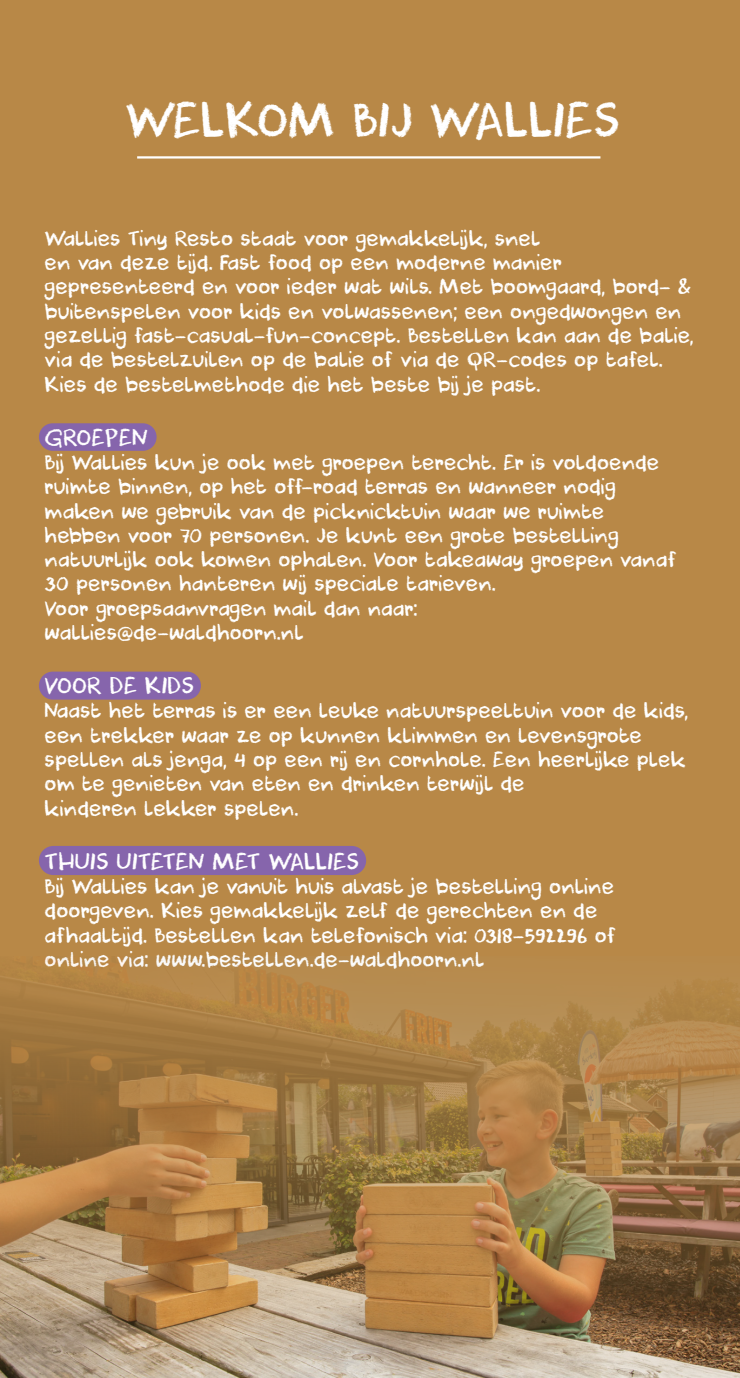
<style>
.page{position:relative;width:740px;height:1378px;background:#b88847}
.page>*{position:absolute;margin:0;border:0;box-sizing:border-box;transform-origin:0 0}
.t1{font:47.25px "DK Cool Crayon";color:#fff}
.t2{font:22.5px "DK Cool Crayon";color:#fff}
.t3{font:20.25px/24.3px "DK Cool Crayon";color:#fff}
</style>
<div class="page">
<div style="left:39px;top:671px;width:162px;height:28px;background:#8665ac;border-radius:14px"></div>
<div style="left:39px;top:846px;width:327px;height:29px;background:#8665ac;border-radius:15px"></div>
<div style="left:39px;top:423px;width:118px;height:28px;background:#8665ac;border-radius:14px"></div>
<hr style="left:137px;top:156px;width:463px;height:3px;background:#fff">
<img style="left:0;top:974px;width:740px;height:403px">
<p class="t1" style="left:125px;top:91px;width:496px">WELKOM BIJ WALLIES</p>
<p class="t3" style="left:45px;top:227px;width:497px">Wallies Tiny Resto staat voor gemakkelijk, snel</p>
<p class="t3" style="left:45px;top:251px;width:519px">en van deze tijd. Fast food op een moderne manier</p>
<p class="t3" style="left:45px;top:275px;width:650px">gepresenteerd en voor ieder wat wils. Met boomgaard, bord- &amp; buitenspelen voor kids en volwassenen; een ongedwongen en gezellig fast-casual-fun-concept. Bestellen kan aan de balie, via de bestelzuilen op de balie of via de QR-codes op tafel.<br>Kies de bestelmethode die het beste bij je past.</p>
<p class="t2" style="left:45px;top:423px;width:105px">GROEPEN</p>
<p class="t3" style="left:45px;top:451px;width:616px">Bij Wallies kun je ook met groepen terecht. Er is voldoende ruimte binnen, op het off-road terras en wanneer nodig</p>
<p class="t3" style="left:45px;top:499px;width:561px">maken we gebruik van de picknicktuin waar we ruimte</p>
<p class="t3" style="left:45px;top:524px;width:576px">hebben voor 70 personen. Je kunt een grote bestelling</p>
<p class="t3" style="left:45px;top:548px;width:634px">natuurlijk ook komen ophalen. Voor takeaway groepen vanaf<br>30 personen hanteren wij speciale tarieven.</p>
<p class="t3" style="left:45px;top:597px;width:374px">Voor groepsaanvragen mail dan naar:</p>
<p class="t3" style="left:45px;top:621px;width:261px">wallies@de-waldhoorn.nl</p>
<p class="t2" style="left:45px;top:672px;width:151px">VOOR DE KIDS</p>
<p class="t3" style="left:45px;top:699px;width:645px">Naast het terras is er een leuke natuurspeeltuin voor de kids, een trekker waar ze op kunnen klimmen en levensgrote</p>
<p class="t3" style="left:45px;top:748px;width:643px">spellen als jenga, 4 op een rij en cornhole. Een heerlijke plek om te genieten van eten en drinken terwijl de</p>
<p class="t3" style="left:45px;top:796px;width:255px">kinderen lekker spelen.</p>
<p class="t2" style="left:45px;top:847px;width:316px">THUIS UITETEN MET WALLIES</p>
<p class="t3" style="left:45px;top:875px;width:571px">Bij Wallies kan je vanuit huis alvast je bestelling online</p>
<p class="t3" style="left:45px;top:899px;width:554px">doorgeven. Kies gemakkelijk zelf de gerechten en de</p>
<p class="t3" style="left:45px;top:923px;width:573px">afhaaltijd. Bestellen kan telefonisch via: 0318-592296 of</p>
<p class="t3" style="left:45px;top:948px;width:441px">online via: www.bestellen.de-waldhoorn.nl</p>
</div>
